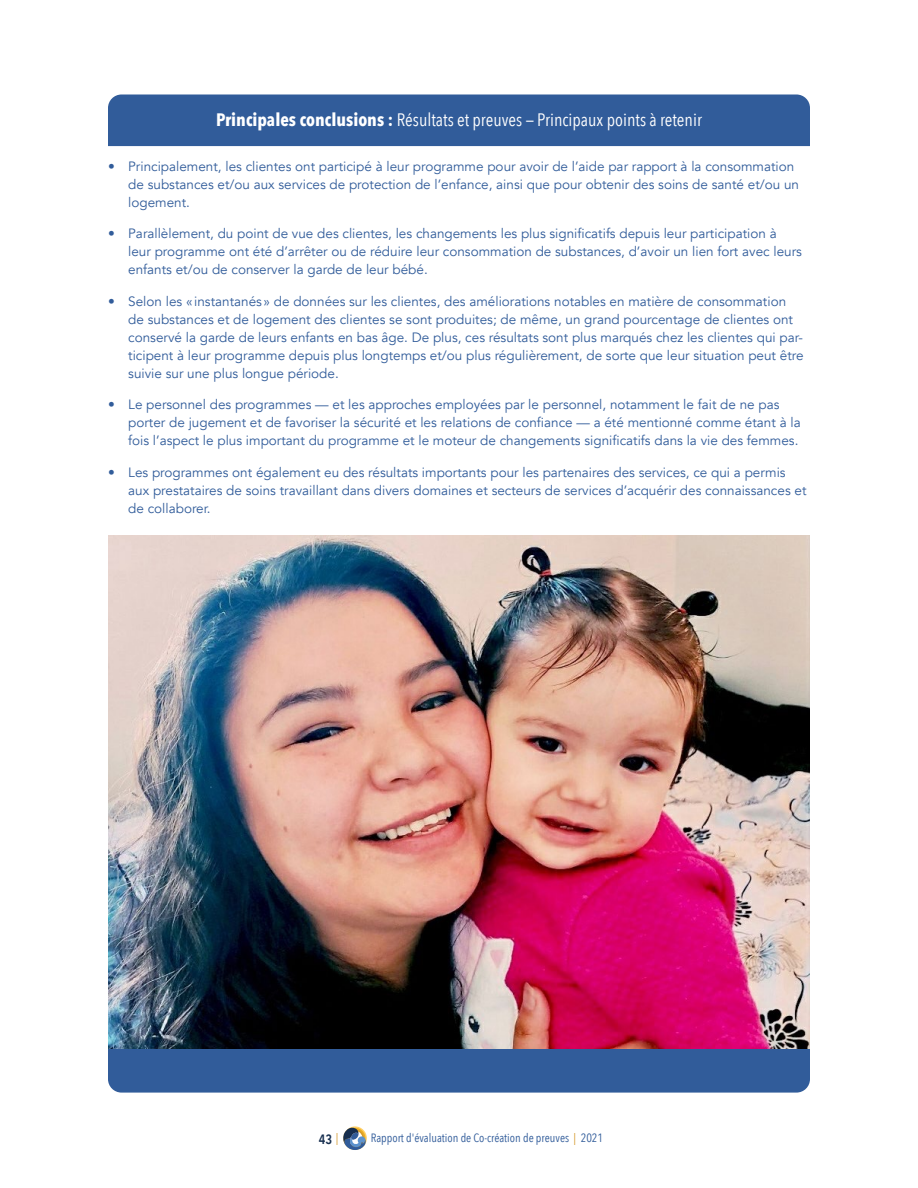
<style>
.page{position:relative;width:918px;height:1188px;background:#fff}
.page>*{position:absolute;margin:0;border:0;box-sizing:border-box;transform-origin:0 0}
.t1{font:18px "Avenir Next Condensed";color:#fff}
.t2{font:13.5px/18px "Avenir";color:#315c9a}
.t3{font:600 13.5px "Avenir Next Condensed";color:#162e4f}
.t4{font:12px "Avenir Next Condensed";color:#315c9a}
.s1{font-weight:700}
.s2{font-weight:400;font-size:12px;color:#d59a2e}
.s3{color:#d59a2e}
</style>
<div class="page">
<div style="left:108px;top:94px;width:702px;height:52px;background:#315c9a"></div>
<div style="left:108px;top:1049px;width:702px;height:44px;background:#315c9a"></div>
<img style="left:108px;top:536px;width:702px;height:513px">
<svg style="left:343px;top:1126px;width:24px;height:24px"></svg>
<h1 class="t1" style="left:216px;top:104px;width:487px"><span class="s1">Principales conclusions :</span> Résultats et preuves — Principaux points à retenir</h1>
<p class="t2" style="left:128px;top:158px;width:672px;text-indent:-20px">• Principalement, les clientes ont participé à leur programme pour avoir de l’aide par rapport à la consommation de substances et/ou aux services de protection de l’enfance, ainsi que pour obtenir des soins de santé et/ou un logement.</p>
<p class="t2" style="left:128px;top:225px;width:675px;text-indent:-20px">• Parallèlement, du point de vue des clientes, les changements les plus significatifs depuis leur participation à leur programme ont été d’arrêter ou de réduire leur consommation de substances, d’avoir un lien fort avec leurs enfants et/ou de conserver la garde de leur bébé.</p>
<p class="t2" style="left:128px;top:293px;width:677px;text-indent:-20px">• Selon les « instantanés » de données sur les clientes, des améliorations notables en matière de consommation de substances et de logement des clientes se sont produites; de même, un grand pourcentage de clientes ont conservé la garde de leurs enfants en bas âge. De plus, ces résultats sont plus marqués chez les clientes qui par&shy;ticipent à leur programme depuis plus longtemps et/ou plus régulièrement, de sorte que leur situation peut être suivie sur une plus longue période.</p>
<p class="t2" style="left:128px;top:396px;width:674px;text-indent:-20px">• Le personnel des programmes — et les approches employées par le personnel, notamment le fait de ne pas porter de jugement et de favoriser la sécurité et les relations de confiance — a été mentionné comme étant à la fois l’aspect le plus important du programme et le moteur de changements significatifs dans la vie des femmes.</p>
<p class="t2" style="left:128px;top:464px;width:680px;text-indent:-20px">• Les programmes ont également eu des résultats importants pour les partenaires des services, ce qui a permis aux prestataires de soins travaillant dans divers domaines et secteurs de services d’acquérir des connaissances et de collaborer.</p>
<p class="t3" style="left:319px;top:1127px;width:21px">43 <span class="s2">|</span></p>
<p class="t4" style="left:371px;top:1128px;width:234px">Rapport d'évaluation de Co-création de preuves <span class="s3">|</span> 2021</p>
</div>
